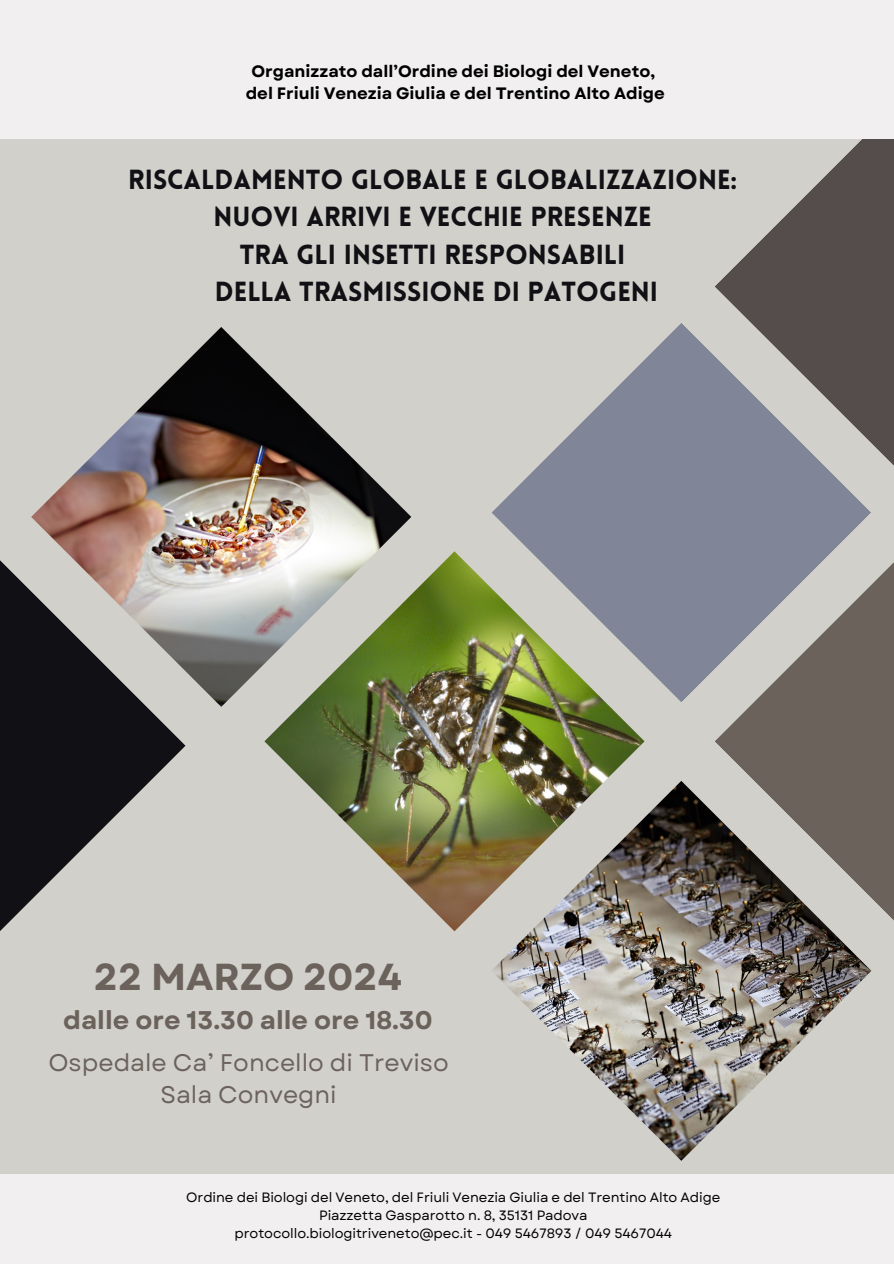
<style>
.page{position:relative;width:894px;height:1264px;background:#fff}
.page>*{position:absolute;margin:0;border:0;box-sizing:border-box;transform-origin:0 0}
.t1{font:700 37.5px "Garet";color:#6b625b}
.t2{font:900 27px/37.2px "Lovelo";color:#111115;text-align:center}
.t3{font:700 25.5px "Garet";color:#6b625b}
.t4{font:24px/32.7px "Garet";color:#6b625b;text-align:center}
.t5{font:700 16.5px/22.5px "Garet";color:#000;text-align:center}
.t6{font:13.5px "Garet";letter-spacing:-.005em;color:#000}
</style>
<div class="page">
<div style="left:0;top:0;width:893px;height:1263px;background:#d1d0cb"></div>
<img style="left:31px;top:327px;width:380px;height:380px">
<img style="left:493px;top:781px;width:378px;height:379px">
<img style="left:264px;top:551px;width:380px;height:380px">
<svg style="left:714px;top:563px;width:179px;height:368px;fill:#6b625b"></svg>
<svg style="left:0;top:555px;width:186px;height:376px"></svg>
<svg style="left:491px;top:323px;width:380px;height:379px;fill:#808697"></svg>
<svg style="left:714px;top:139px;width:179px;height:337px;fill:#554d4c"></svg>
<div style="left:0;top:0;width:893px;height:139px;background:#f1efef"></div>
<div style="left:0;top:1174px;width:893px;height:89px;background:#f1efef"></div>
<h3 class="t5" style="left:246px;top:60px;width:420px">Organizzato dall’Ordine dei Biologi del Veneto, del Friuli Venezia Giulia e del Trentino Alto Adige</h3>
<h2 class="t2" style="left:128px;top:164px;width:610px">RISCALDAMENTO GLOBALE E GLOBALIZZAZIONE:<br>NUOVI ARRIVI E VECCHIE PRESENZE<br>TRA GLI INSETTI RESPONSABILI<br>DELLA TRASMISSIONE DI PATOGENI</h2>
<p class="t1" style="left:94px;top:949px;width:309px">22 MARZO 2024</p>
<p class="t3" style="left:63px;top:1002px;width:371px">dalle ore 13.30 alle ore 18.30</p>
<p class="t4" style="left:48px;top:1045px;width:401px">Ospedale Ca’ Foncello di Treviso<br>Sala Convegni</p>
<p class="t6" style="left:186px;top:1187px;width:535px">Ordine dei Biologi del Veneto, del Friuli Venezia Giulia e del Trentino Alto Adige</p>
<p class="t6" style="left:319px;top:1205px;width:270px">Piazzetta Gasparotto n. 8, 35131 Padova</p>
<p class="t6" style="left:234px;top:1223px;width:439px">protocollo.biologitriveneto@pec.it - 049 5467893 / 049 5467044</p>
</div>
